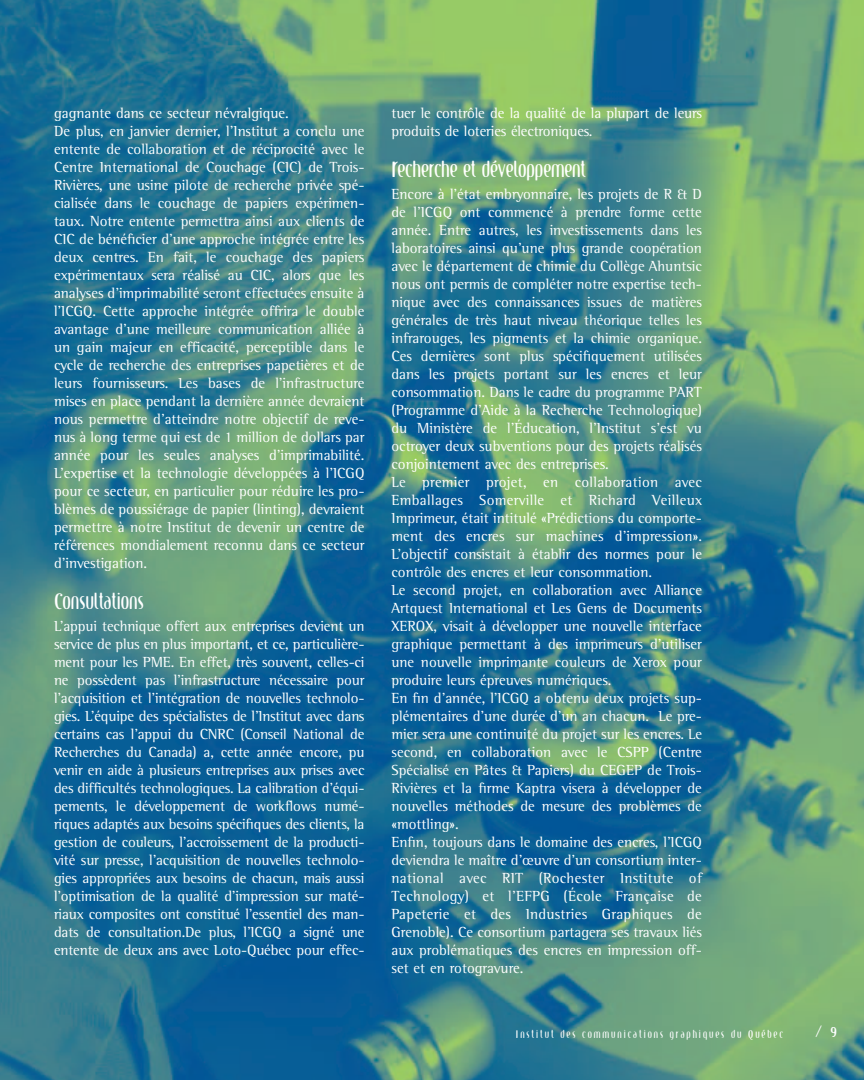
<style>
.page{position:relative;width:864px;height:1080px;background:#fff}
.page>*{position:absolute;margin:0;border:0;box-sizing:border-box;transform-origin:0 0}
.t1{font:300 21px "Eternity";color:#fff}
.t2{font:15px/18px "Rotis Semi Serif";color:#fff}
.t3{font:13.5px "Eternity";color:#fff}
.t4{font:300 10.5px "Eternity";letter-spacing:.19em;color:#fff}
</style>
<div class="page">
<img style="left:0;top:0;width:864px;height:1080px">
<p class="t2" style="left:54px;top:106px;width:312px">gagnante dans ce secteur névralgique.<br>De plus, en janvier dernier, l’Institut a conclu une entente de collaboration et de réciprocité avec le Centre International de Couchage (CIC) de Trois-Rivières, une usine pilote de recherche privée spé&shy;cialisée dans le couchage de papiers expérimen&shy;taux. Notre entente permettra ainsi aux clients de CIC de bénéficier d’une approche intégrée entre les deux centres. En fait, le couchage des papiers expérimentaux sera réalisé au CIC, alors que les analyses d’imprimabilité seront effectuées ensuite à l’ICGQ. Cette approche intégrée offrira le double avantage d’une meilleure communication alliée à un gain majeur en efficacité, perceptible dans le cycle de recherche des entreprises papetières et de leurs fournisseurs. Les bases de l’infrastructure mises en place pendant la dernière année devraient nous permettre d’atteindre notre objectif de reve&shy;nus à long terme qui est de 1 million de dollars par année pour les seules analyses d’imprimabilité.<br>L’expertise et la technologie développées à l’ICGQ pour ce secteur, en particulier pour réduire les pro&shy;blèmes de poussiérage de papier (linting), devraient permettre à notre Institut de devenir un centre de références mondialement reconnu dans ce secteur d’investigation.</p>
<h1 class="t1" style="left:54px;top:593px;width:91px">Consultations</h1>
<p class="t2" style="left:54px;top:619px;width:312px;text-align:justify">L’appui technique offert aux entreprises devient un service de plus en plus important, et ce, particulière&shy;ment pour les PME. En effet, très souvent, celles-ci ne possèdent pas l’infrastructure nécessaire pour l’acquisition et l’intégration de nouvelles technolo&shy;gies. L’équipe des spécialistes de l’Institut avec dans certains cas l’appui du CNRC (Conseil National de Recherches du Canada) a, cette année encore, pu venir en aide à plusieurs entreprises aux prises avec des difficultés technologiques. La calibration d’équi&shy;pements, le développement de workflows numé&shy;riques adaptés aux besoins spécifiques des clients, la gestion de couleurs, l’accroissement de la producti&shy;vité sur presse, l’acquisition de nouvelles technolo&shy;gies appropriées aux besoins de chacun, mais aussi l’optimisation de la qualité d’impression sur maté&shy;riaux composites ont constitué l’essentiel des man&shy;dats de consultation.De plus, l’ICGQ a signé une entente de deux ans avec Loto-Québec pour effec-</p>
<p class="t2" style="left:392px;top:106px;width:312px">tuer le contrôle de la qualité de la plupart de leurs produits de loteries électroniques.</p>
<h1 class="t1" style="left:392px;top:161px;width:196px">Recherche et développement</h1>
<p class="t2" style="left:392px;top:187px;width:312px">Encore à l’état embryonnaire, les projets de R &amp; D de l’ICGQ ont commencé à prendre forme cette année. Entre autres, les investissements dans les laboratoires ainsi qu’une plus grande coopération avec le département de chimie du Collège Ahuntsic nous ont permis de compléter notre expertise tech&shy;nique avec des connaissances issues de matières générales de très haut niveau théorique telles les infrarouges, les pigments et la chimie organique.<br>Ces dernières sont plus spécifiquement utilisées dans les projets portant sur les encres et leur consommation. Dans le cadre du programme PART (Programme d’Aide à la Recherche Technologique) du Ministère de l’Éducation, l’Institut s’est vu octroyer deux subventions pour des projets réalisés conjointement avec des entreprises.<br>Le premier projet, en collaboration avec Emballages Somerville et Richard Veilleux Imprimeur, était intitulé «Prédictions du comporte&shy;ment des encres sur machines d’impression».<br>L’objectif consistait à établir des normes pour le contrôle des encres et leur consommation.<br>Le second projet, en collaboration avec Alliance Artquest International et Les Gens de Documents XEROX, visait à développer une nouvelle interface graphique permettant à des imprimeurs d’utiliser une nouvelle imprimante couleurs de Xerox pour produire leurs épreuves numériques.<br>En fin d’année, l’ICGQ a obtenu deux projets sup&shy;plémentaires d’une durée d’un an chacun. Le pre&shy;mier sera une continuité du projet sur les encres. Le second, en collaboration avec le CSPP (Centre Spécialisé en Pâtes &amp; Papiers) du CEGEP de Trois-Rivières et la firme Kaptra visera à développer de nouvelles méthodes de mesure des problèmes de «mottling».<br>Enfin, toujours dans le domaine des encres, l’ICGQ deviendra le maître d’œuvre d’un consortium inter&shy;national avec RIT (Rochester Institute of Technology) et l’EFPG (École Française de Papeterie et des Industries Graphiques de Grenoble). Ce consortium partagera ses travaux liés aux problématiques des encres en impression off&shy;set et en rotogravure.</p>
<p class="t4" style="left:516px;top:1030px;width:269px">Institut des communications graphiques du Québec</p>
<p class="t3" style="left:816px;top:1027px;width:23px">/ 9</p>
</div>
